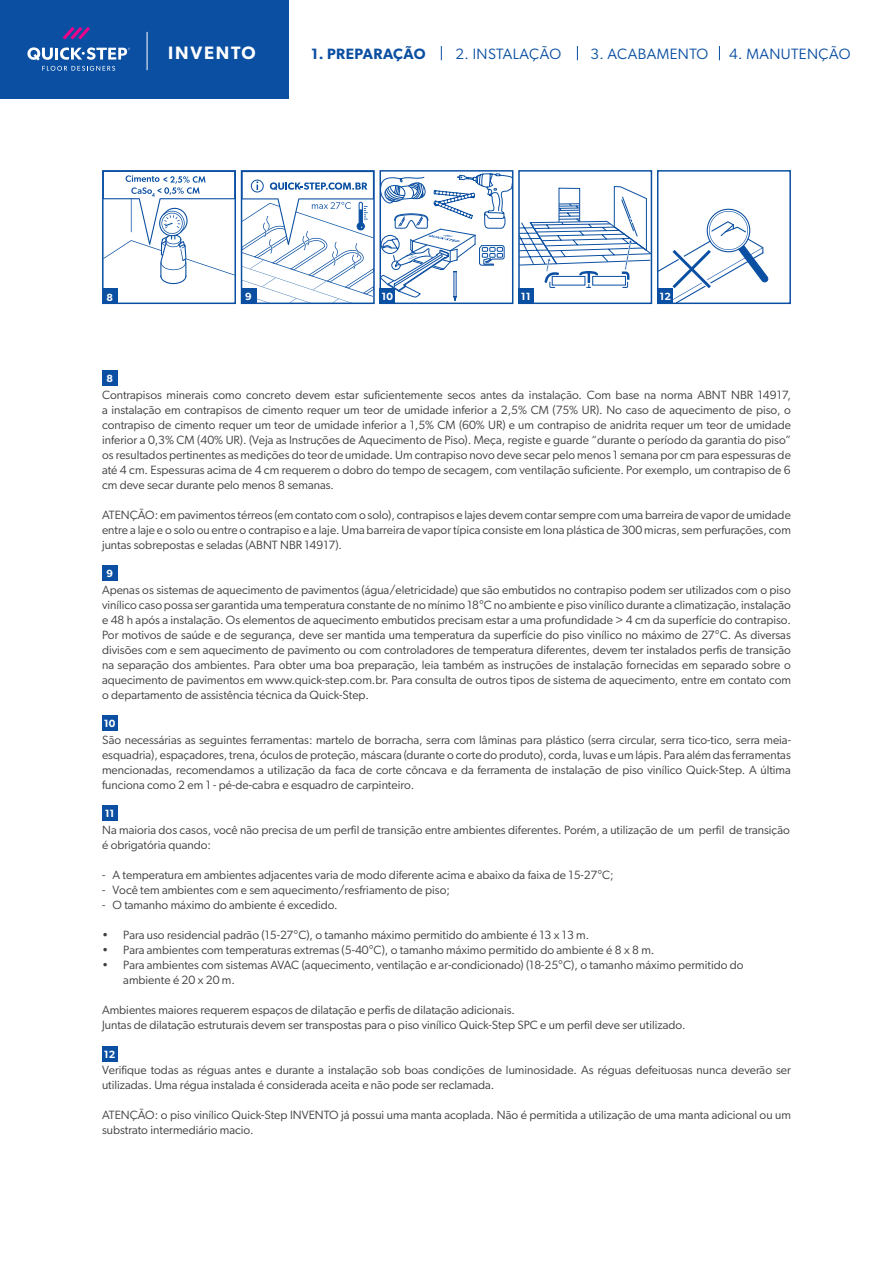
<style>
.page{position:relative;width:893px;height:1263px;background:#fff}
.page>*{position:absolute;margin:0;border:0;box-sizing:border-box;transform-origin:0 0}
.t1{font:600 18px "Gibson";letter-spacing:.1em;color:#fff}
.t2{font:15px "Gibson";letter-spacing:.025em;color:#0a4fa2}
.t3{font:600 15px "Gibson";letter-spacing:.025em;color:#0a4fa2}
.t4{font:12px/15px "Gibson";color:#3e3e3f}
.t5{font:600 10.5px "Gibson";color:#fff}
</style>
<div class="page">
<div style="left:0;top:0;width:288px;height:98px;background:#0a4fa2"></div>
<svg style="left:63px;top:27px;width:27px;height:13px"></svg>
<svg style="left:27px;top:47px;width:103px;height:24px"></svg>
<hr style="left:147px;top:32px;width:1px;height:38px;background:#fff">
<svg style="left:105px;top:175px;width:128px;height:109px"></svg>
<div style="left:102px;top:170px;width:134px;height:134px;border:2px solid #0a4fa2"></div>
<svg style="left:244px;top:179px;width:128px;height:122px"></svg>
<div style="left:251px;top:180px;width:13px;height:12px;border:1px solid #0a4fa2;border-radius:50%"></div>
<div style="left:241px;top:170px;width:134px;height:134px;border:2px solid #0a4fa2"></div>
<svg style="left:382px;top:174px;width:128px;height:126px"></svg>
<div style="left:379px;top:170px;width:134px;height:134px;border:2px solid #0a4fa2"></div>
<svg style="left:521px;top:186px;width:128px;height:102px"></svg>
<div style="left:518px;top:170px;width:134px;height:134px;border:2px solid #0a4fa2"></div>
<svg style="left:660px;top:209px;width:108px;height:92px"></svg>
<div style="left:657px;top:170px;width:134px;height:134px;border:2px solid #0a4fa2"></div>
<div style="left:102px;top:289px;width:15px;height:15px;background:#0a4fa2"></div>
<div style="left:241px;top:289px;width:15px;height:15px;background:#0a4fa2"></div>
<div style="left:380px;top:288px;width:15px;height:16px;background:#0a4fa2"></div>
<div style="left:518px;top:288px;width:16px;height:16px;background:#0a4fa2"></div>
<div style="left:658px;top:288px;width:15px;height:16px;background:#0a4fa2"></div>
<div style="left:102px;top:370px;width:15px;height:16px;background:#0a4fa2"></div>
<div style="left:102px;top:565px;width:15px;height:16px;background:#0a4fa2"></div>
<div style="left:102px;top:715px;width:15px;height:16px;background:#0a4fa2"></div>
<div style="left:102px;top:806px;width:15px;height:15px;background:#0a4fa2"></div>
<div style="left:102px;top:1046px;width:15px;height:15px;background:#0a4fa2"></div>
<svg style="left:441px;top:46px;width:1px;height:14px"></svg>
<svg style="left:577px;top:46px;width:1px;height:14px"></svg>
<svg style="left:719px;top:46px;width:1px;height:14px"></svg>
<h1 class="t1" style="left:168px;top:42px;width:89px">INVENTO</h1>
<p class="t3" style="left:311px;top:45px;width:116px">1. PREPARAÇÃO</p>
<p class="t2" style="left:456px;top:45px;width:107px">2. INSTALAÇÃO</p>
<p class="t2" style="left:590px;top:45px;width:119px">3. ACABAMENTO</p>
<p class="t2" style="left:729px;top:45px;width:123px">4. MANUTENÇÃO</p>
<p class="t5" style="left:106px;top:291px;width:8px">8</p>
<p class="t5" style="left:245px;top:291px;width:8px">9</p>
<p class="t5" style="left:382px;top:290px;width:13px">10</p>
<p class="t5" style="left:521px;top:290px;width:11px">11</p>
<p class="t5" style="left:659px;top:290px;width:13px">12</p>
<p class="t5" style="left:106px;top:372px;width:8px">8</p>
<p class="t4" style="left:102px;top:387px;width:690px;text-align:justify">Contrapisos minerais como concreto devem estar suficientemente secos antes da instalação. Com base na norma ABNT NBR 14917, a instalação em contrapisos de cimento requer um teor de umidade inferior a 2,5% CM (75% UR). No caso de aquecimento de piso, o contrapiso de cimento requer um teor de umidade inferior a 1,5% CM (60% UR) e um contrapiso de anidrita requer um teor de umidade inferior a 0,3% CM (40% UR). (Veja as Instruções de Aquecimento de Piso). Meça, registe e guarde “durante o período da garantia do piso” os resultados pertinentes as medições do teor de umidade. Um contrapiso novo deve secar pelo menos 1 semana por cm para espessuras de até 4 cm. Espessuras acima de 4 cm requerem o dobro do tempo de secagem, com ventilação suficiente. Por exemplo, um contrapiso de 6 cm deve secar durante pelo menos 8 semanas.</p>
<p class="t4" style="left:102px;top:507px;width:690px;text-align:justify">ATENÇÃO: em pavimentos térreos (em contato com o solo), contrapisos e lajes devem contar sempre com uma barreira de vapor de umidade entre a laje e o solo ou entre o contrapiso e a laje. Uma barreira de vapor típica consiste em lona plástica de 300 micras, sem perfurações, com juntas sobrepostas e seladas (ABNT NBR 14917).</p>
<p class="t4" style="left:102px;top:582px;width:690px;text-align:justify">Apenas os sistemas de aquecimento de pavimentos (água/eletricidade) que são embutidos no contrapiso podem ser utilizados com o piso vinílico caso possa ser garantida uma temperatura constante de no mínimo 18°C no ambiente e piso vinílico durante a climatização, instalação e 48 h após a instalação. Os elementos de aquecimento embutidos precisam estar a uma profundidade &gt; 4 cm da superfície do contrapiso.<br>Por motivos de saúde e de segurança, deve ser mantida uma temperatura da superfície do piso vinílico no máximo de 27°C. As diversas divisões com e sem aquecimento de pavimento ou com controladores de temperatura diferentes, devem ter instalados perfis de transição na separação dos ambientes. Para obter uma boa preparação, leia também as instruções de instalação fornecidas em separado sobre o aquecimento de pavimentos em www.quick-step.com.br. Para consulta de outros tipos de sistema de aquecimento, entre em contato com o departamento de assistência técnica da Quick-Step.</p>
<p class="t4" style="left:102px;top:732px;width:690px;text-align:justify">São necessárias as seguintes ferramentas: martelo de borracha, serra com lâminas para plástico (serra circular, serra tico-tico, serra meia&shy;esquadria), espaçadores, trena, óculos de proteção, máscara (durante o corte do produto), corda, luvas e um lápis. Para além das ferramentas mencionadas, recomendamos a utilização da faca de corte côncava e da ferramenta de instalação de piso vinílico Quick-Step. A última funciona como 2 em 1 - pé-de-cabra e esquadro de carpinteiro.</p>
<p class="t4" style="left:102px;top:822px;width:689px">Na maioria dos casos, você não precisa de um perfil de transição entre ambientes diferentes. Porém, a utilização de um perfil de transição é obrigatória quando:</p>
<p class="t4" style="left:102px;top:867px;width:513px">- A temperatura em ambientes adjacentes varia de modo diferente acima e abaixo da faixa de 15-27°C;</p>
<p class="t4" style="left:102px;top:882px;width:349px">- Você tem ambientes com e sem aquecimento/resfriamento de piso;</p>
<p class="t4" style="left:102px;top:897px;width:237px">- O tamanho máximo do ambiente é excedido.</p>
<p class="t4" style="left:102px;top:927px;width:489px">• Para uso residencial padrão (15-27°C), o tamanho máximo permitido do ambiente é 13 x 13 m.</p>
<p class="t4" style="left:102px;top:942px;width:554px">• Para ambientes com temperaturas extremas (5-40°C), o tamanho máximo permitido do ambiente é 8 x 8 m.</p>
<p class="t4" style="left:123px;top:957px;width:622px;text-indent:-21px">• Para ambientes com sistemas AVAC (aquecimento, ventilação e ar-condicionado) (18-25°C), o tamanho máximo permitido do ambiente é 20 x 20 m.</p>
<p class="t4" style="left:102px;top:1002px;width:585px">Ambientes maiores requerem espaços de dilatação e perfis de dilatação adicionais.<br>Juntas de dilatação estruturais devem ser transpostas para o piso vinílico Quick-Step SPC e um perfil deve ser utilizado.</p>
<p class="t4" style="left:102px;top:1062px;width:690px">Verifique todas as réguas antes e durante a instalação sob boas condições de luminosidade. As réguas defeituosas nunca deverão ser utilizadas. Uma régua instalada é considerada aceita e não pode ser reclamada.</p>
<p class="t4" style="left:102px;top:1107px;width:690px">ATENÇÃO: o piso vinílico Quick-Step INVENTO já possui uma manta acoplada. Não é permitida a utilização de uma manta adicional ou um substrato intermediário macio.</p>
<p class="t5" style="left:106px;top:567px;width:8px">9</p>
<p class="t5" style="left:104px;top:717px;width:13px">10</p>
<p class="t5" style="left:105px;top:807px;width:11px">11</p>
<p class="t5" style="left:104px;top:1048px;width:13px">12</p>
</div>
